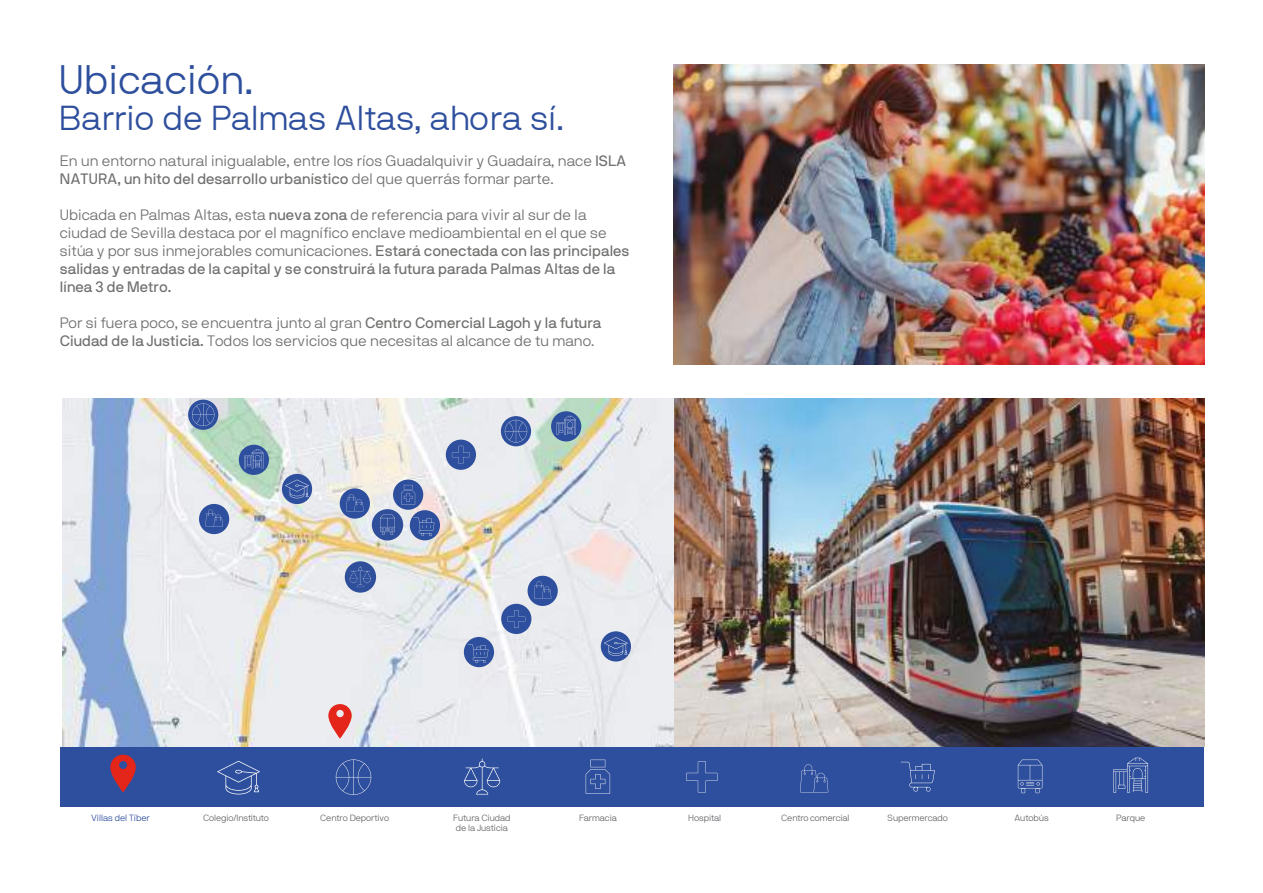
<style>
.page{position:relative;width:1263px;height:893px;background:#fff}
.page>*{position:absolute;margin:0;border:0;box-sizing:border-box;transform-origin:0 0}
.t1{font:41.1px "NB International Light Webfont";color:#2e4f9d}
.t2{font:34.5px "NB International Light Webfont";letter-spacing:-.005em;color:#2e4f9d}
.t3{font:300 15px/18px "NB International Pro";color:#6f6f6e}
.t4{font:300 9px "NB International Pro";letter-spacing:-.01em;color:#646569}
.t5{font:300 9px "NB International Pro";letter-spacing:-.005em;color:#2e4f9d}
.s1{font-weight:400}
</style>
<div class="page">
<img style="left:62px;top:399px;width:612px;height:348px">
<svg style="left:328px;top:704px;width:24px;height:35px"></svg>
<div style="left:501px;top:604px;width:30px;height:30px;background:#2e4f9d;border-radius:50%"></div>
<svg style="left:507px;top:610px;width:18px;height:18px"></svg>
<div style="left:446px;top:440px;width:30px;height:30px;background:#2e4f9d;border-radius:50%"></div>
<svg style="left:452px;top:446px;width:18px;height:18px"></svg>
<div style="left:393px;top:480px;width:30px;height:30px;background:#2e4f9d;border-radius:50%"></div>
<svg style="left:401px;top:485px;width:14px;height:19px"></svg>
<div style="left:282px;top:474px;width:30px;height:30px;background:#2e4f9d;border-radius:50%"></div>
<svg style="left:285px;top:480px;width:24px;height:18px"></svg>
<div style="left:601px;top:631px;width:30px;height:31px;background:#2e4f9d;border-radius:50%"></div>
<svg style="left:604px;top:637px;width:24px;height:19px"></svg>
<svg style="left:501px;top:416px;width:30px;height:30px"></svg>
<svg style="left:505px;top:420px;width:22px;height:23px"></svg>
<div style="left:188px;top:400px;width:30px;height:30px;background:#2e4f9d;border-radius:50%"></div>
<svg style="left:192px;top:403px;width:22px;height:23px"></svg>
<div style="left:199px;top:504px;width:30px;height:30px;background:#2e4f9d;border-radius:50%"></div>
<svg style="left:205px;top:509px;width:18px;height:18px"></svg>
<div style="left:239px;top:445px;width:30px;height:30px;background:#2e4f9d;border-radius:50%"></div>
<svg style="left:244px;top:449px;width:19px;height:19px"></svg>
<div style="left:551px;top:411px;width:30px;height:30px;background:#2e4f9d;border-radius:50%"></div>
<svg style="left:557px;top:416px;width:19px;height:19px"></svg>
<div style="left:410px;top:510px;width:30px;height:30px;background:#2e4f9d;border-radius:50%"></div>
<svg style="left:413px;top:517px;width:21px;height:19px"></svg>
<div style="left:464px;top:637px;width:30px;height:30px;background:#2e4f9d;border-radius:50%"></div>
<svg style="left:467px;top:644px;width:21px;height:19px"></svg>
<div style="left:340px;top:488px;width:30px;height:31px;background:#2e4f9d;border-radius:50%"></div>
<svg style="left:346px;top:494px;width:17px;height:17px"></svg>
<div style="left:527px;top:576px;width:31px;height:30px;background:#2e4f9d;border-radius:50%"></div>
<svg style="left:534px;top:581px;width:17px;height:18px"></svg>
<div style="left:372px;top:509px;width:31px;height:31px;background:#304f9b;border-radius:50%"></div>
<svg style="left:380px;top:515px;width:15px;height:20px"></svg>
<div style="left:345px;top:561px;width:31px;height:32px;background:#304f9b;border-radius:50%"></div>
<svg style="left:348px;top:564px;width:24px;height:24px"></svg>
<img style="left:674px;top:399px;width:530px;height:348px">
<img style="left:673px;top:64px;width:531px;height:300px">
<div style="left:61px;top:747px;width:1143px;height:59px;background:#2e4f9d"></div>
<svg style="left:110px;top:755px;width:26px;height:37px"></svg>
<svg style="left:686px;top:761px;width:32px;height:32px"></svg>
<svg style="left:586px;top:760px;width:24px;height:34px"></svg>
<svg style="left:217px;top:761px;width:43px;height:33px"></svg>
<svg style="left:1113px;top:758px;width:35px;height:35px"></svg>
<svg style="left:336px;top:759px;width:35px;height:36px"></svg>
<svg style="left:901px;top:762px;width:34px;height:29px"></svg>
<svg style="left:800px;top:764px;width:28px;height:28px"></svg>
<svg style="left:1018px;top:760px;width:24px;height:33px"></svg>
<svg style="left:464px;top:758px;width:37px;height:37px"></svg>
<h1 class="t1" style="left:59px;top:56px;width:196px">Ubicación.</h1>
<h2 class="t2" style="left:59px;top:98px;width:507px">Barrio de Palmas Altas, ahora sí.</h2>
<p class="t3" style="left:60px;top:152px;width:568px">En un entorno natural inigualable, entre los ríos Guadalquivir y Guadaíra, nace <span class="s1">ISLA<br>NATURA, un hito del desarrollo urbanístico</span> del que querrás formar parte.</p>
<p class="t3" style="left:60px;top:206px;width:571px">Ubicada en Palmas Altas, esta <span class="s1">nueva zona</span> de referencia para vivir al sur de la ciudad de Sevilla destaca por el magnífico enclave medioambiental en el que se sitúa y por sus inmejorables comunicaciones. <span class="s1">Estará conectada con las principales salidas y entradas de la capital y se construirá la futura parada Palmas Altas de la línea 3 de Metro.</span></p>
<p class="t3" style="left:60px;top:314px;width:543px">Por si fuera poco, se encuentra junto al gran <span class="s1">Centro Comercial Lagoh y la futura<br>Ciudad de la Justicia.</span> Todos los servicios que necesitas al alcance de tu mano.</p>
<p class="t5" style="left:91px;top:812px;width:60px">Villas del Tíber</p>
<p class="t4" style="left:203px;top:812px;width:67px">Colegio/Instituto</p>
<p class="t4" style="left:320px;top:812px;width:70px">Centro Deportivo</p>
<p class="t4" style="left:453px;top:812px;width:59px">Futura Ciudad</p>
<p class="t4" style="left:579px;top:812px;width:39px">Farmacia</p>
<p class="t4" style="left:688px;top:812px;width:35px">Hospital</p>
<p class="t4" style="left:781px;top:812px;width:70px">Centro comercial</p>
<p class="t4" style="left:1116px;top:812px;width:31px">Parque</p>
<p class="t4" style="left:456px;top:823px;width:54px">de la Justicia</p>
<p class="t4" style="left:888px;top:812px;width:62px">Supermercado</p>
<p class="t4" style="left:1014px;top:812px;width:36px">Autobús</p>
</div>
